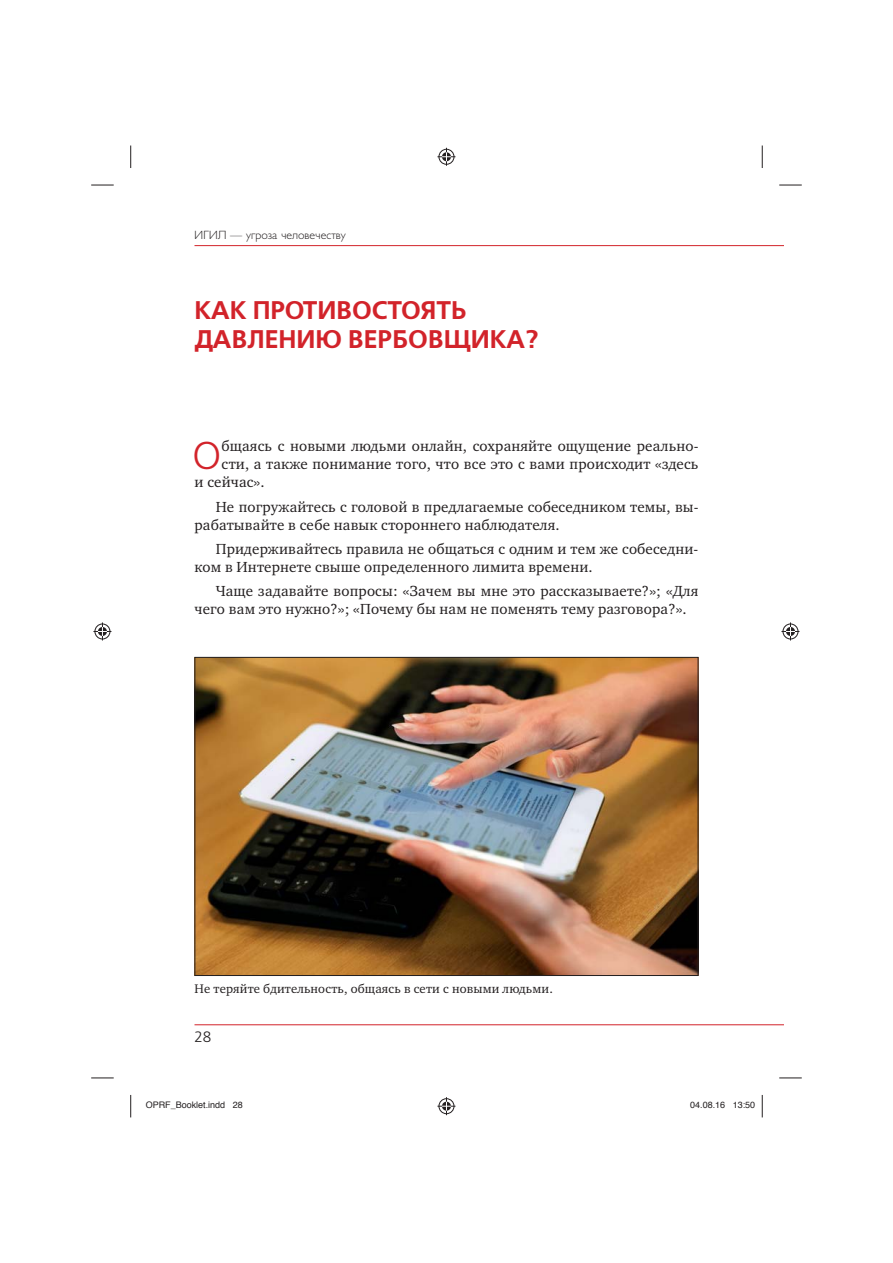
<style>
.page{position:relative;width:893px;height:1263px;background:#fff}
.page>*{position:absolute;margin:0;border:0;box-sizing:border-box;transform-origin:0 0}
.t1{font:38.7px "Free Set Light C";color:#d2232a}
.t2{font:25.5px/28.5px "Free Set Demi Bold C";color:#d2232a}
.t3{font:15px/18px "Charter ITC";letter-spacing:.01em;color:#231f20}
.t4{font:15px "Free Set C";color:#231f20}
.t5{font:12.75px "Charter ITC";letter-spacing:.01em;color:#231f20}
.t6{font:300 12px "Gals";color:#231f20}
.t7{font:9px "Helvetica";color:#231f20}
</style>
<div class="page">
<hr style="left:194px;top:245px;width:589px;height:1px;background:#d2232a">
<hr style="left:194px;top:1025px;width:589px;height:1px;background:#d2232a">
<img style="left:196px;top:659px;width:500px;height:315px">
<div style="left:194px;top:657px;width:504px;height:319px;border:1px solid #231f20"></div>
<svg style="left:91px;top:185px;width:23px;height:1px"></svg>
<svg style="left:779px;top:185px;width:23px;height:1px"></svg>
<svg style="left:91px;top:1078px;width:23px;height:1px"></svg>
<svg style="left:779px;top:1078px;width:23px;height:1px"></svg>
<svg style="left:130px;top:146px;width:1px;height:22px"></svg>
<svg style="left:130px;top:1095px;width:1px;height:22px"></svg>
<svg style="left:762px;top:146px;width:1px;height:22px"></svg>
<svg style="left:762px;top:1095px;width:1px;height:22px"></svg>
<svg style="left:437px;top:148px;width:18px;height:18px"></svg>
<svg style="left:437px;top:1097px;width:18px;height:18px"></svg>
<svg style="left:93px;top:622px;width:18px;height:18px"></svg>
<svg style="left:781px;top:622px;width:18px;height:18px"></svg>
<p class="t6" style="left:194px;top:229px;width:153px">ИГИЛ — угроза человечеству</p>
<h2 class="t2" style="left:194px;top:297px;width:346px">КАК ПРОТИВОСТОЯТЬ<br>ДАВЛЕНИЮ ВЕРБОВЩИКА?</h2>
<h1 class="t1" style="left:192px;top:435px;width:30px">О</h1>
<p class="t3" style="left:222px;top:438px;width:478px">бщаясь с новыми людьми онлайн, сохраняйте ощущение реально-</p>
<p class="t3" style="left:222px;top:456px;width:478px">сти, а также понимание того, что все это с вами происходит «здесь</p>
<p class="t3" style="left:194px;top:474px;width:72px">и сейчас».</p>
<p class="t3" style="left:194px;top:499px;width:505px;text-indent:21px">Не погружайтесь с головой в предлагаемые собеседником темы, вы&shy;рабатывайте в себе навык стороннего наблюдателя.</p>
<p class="t3" style="left:194px;top:541px;width:505px;text-indent:21px">Придерживайтесь правила не общаться с одним и тем же собеседни&shy;ком в Интернете свыше определенного лимита времени.</p>
<p class="t3" style="left:194px;top:583px;width:505px;text-indent:21px">Чаще задавайте вопросы: «Зачем вы мне это рассказываете?»; «Для чего вам это нужно?»; «Почему бы нам не поменять тему разговора?».</p>
<p class="t5" style="left:194px;top:983px;width:360px">Не теряйте бдительность, общаясь в сети с новыми людьми.</p>
<p class="t4" style="left:194px;top:1029px;width:19px">28</p>
<p class="t7" style="left:146px;top:1102px;width:99px">OPRF_Booklet.indd 28</p>
<p class="t7" style="left:690px;top:1102px;width:67px">04.08.16 13:50</p>
</div>
